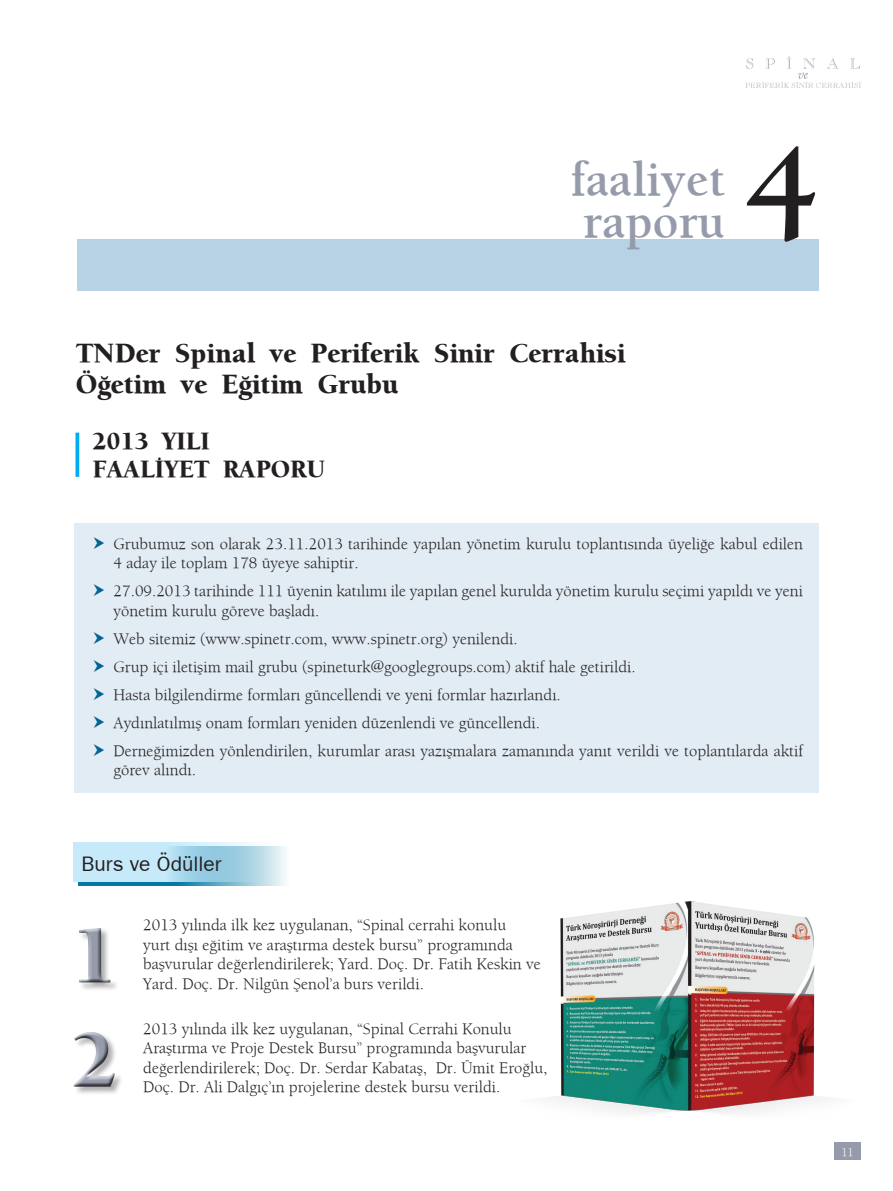
<style>
.page{position:relative;width:893px;height:1191px;background:#fff}
.page>*{position:absolute;margin:0;border:0;box-sizing:border-box;transform-origin:0 0}
.t1{font:700 139.5px "Berkeley";color:#231f20}
.t2{font:900 84px "Berkeley";color:#959bab}
.t3{font:700 49.5px/42px "Berkeley";color:#959bab}
.t4{font:900 28.5px/31px "Berkeley";color:#231f20}
.t5{font:900 25.5px/28px "Berkeley";color:#231f20}
.t6{font:21px "Franklin Gothic";color:#231f20}
.t7{font:16.5px/19.5px "Berkeley";color:#231f20}
.t8{font:12px "Berkeley";color:#fff}
</style>
<div class="page">
<svg style="left:745px;top:56px;width:116px;height:32px"></svg>
<div style="left:834px;top:1141px;width:27px;height:18px;background:#959bab"></div>
<div style="left:74px;top:523px;width:745px;height:269px;background:#e2ecf4"></div>
<div style="left:77px;top:239px;width:742px;height:51px;background:#b8d2e5"></div>
<svg style="left:75px;top:432px;width:4px;height:45px"></svg>
<svg style="left:79px;top:846px;width:206px;height:39px"></svg>
<svg style="left:73px;top:842px;width:197px;height:39px;background:#b7dff0"></svg>
<img style="left:548px;top:901px;width:279px;height:212px">
<div style="left:79px;top:927px;width:41px;height:64px;background:#231f20;opacity:.35"></div>
<div style="left:75px;top:924px;width:40px;height:62px;background:#231f20;opacity:.75"></div>
<div style="left:74px;top:1031px;width:50px;height:64px;background:#231f20;opacity:.35"></div>
<div style="left:69px;top:1027px;width:50px;height:61px;background:#fff"></div>
<div style="left:70px;top:1035px;width:50px;height:56px;background:#231f20;opacity:.75"></div>
<h3 class="t3" style="left:571px;top:158px;width:156px">faaliyet raporu</h3>
<h1 class="t1" style="left:744px;top:110px;width:76px">4</h1>
<h3 class="t4" style="left:76px;top:337px;width:552px">TNDer Spinal ve Periferik Sinir Cerrahisi<br>Öğetim ve Eğitim Grubu</h3>
<h3 class="t5" style="left:92px;top:426px;width:119px">2013 YILI<br>FAAL</h3>
<h3 class="t5" style="left:155px;top:454px;width:86px">İYET RAPORU</h3>
<p class="t7" style="left:114px;top:533px;width:691px">Grubumuz son olarak 23.11.2013 tarihinde yapılan yönetim kurulu toplantısında üyeliğe kabul edilen<br>4 aday ile toplam 178 üyeye sahiptir.</p>
<p class="t7" style="left:114px;top:581px;width:691px">27.09.2013 tarihinde 111 üyenin katılımı ile yapılan genel kurulda yönetim kurulu seçimi yapıldı ve yeni yönetim kurulu göreve başladı.</p>
<p class="t7" style="left:114px;top:624px;width:691px;line-height:28px">Web sitemiz (www.spinetr.com, www.spinetr.org) yenilendi.<br>Grup içi iletişim mail grubu (spineturk@googlegroups.com) aktif hale getirildi.<br>Hasta bilgilendirme formları güncellendi ve yeni formlar hazırlandı.<br>Aydınlatılmış onam formları yeniden düzenlendi ve güncellendi.<br>Derneğimizden yönlendirilen, kurumlar arası yazışmalara zamanında yanıt verildi ve toplantılarda aktif</p>
<p class="t7" style="left:114px;top:760px;width:84px">görev alındı.</p>
<p class="t6" style="left:82px;top:851px;width:141px">Burs ve Ödüller</p>
<h2 class="t2" style="left:71px;top:905px;width:48px">1</h2>
<p class="t7" style="left:143px;top:915px;width:399px">2013 yılında ilk kez uygulanan, “Spinal cerrahi konulu<br>yurt dışı eğitim ve araştırma destek bursu” programında başvurular değerlendirilerek; Yard. Doç. Dr. Fatih Keskin ve Yard. Doç. Dr. Nilgün Şenol’a burs verildi.</p>
<p class="t7" style="left:143px;top:1018px;width:406px">2013 yılında ilk kez uygulanan, “Spinal Cerrahi Konulu<br>Araştırma ve Proje Destek Bursu” programında başvurular değerlendirilerek; Doç. Dr. Serdar Kabataş, Dr. Ümit Eroğlu,</p>
<h2 class="t2" style="left:71px;top:1009px;width:48px">2</h2>
<p class="t7" style="left:143px;top:1077px;width:359px">Doç. Dr. Ali Dalgıç’ın projelerine destek bursu verildi.</p>
<p class="t8" style="left:841px;top:1145px;width:14px">11</p>
</div>
